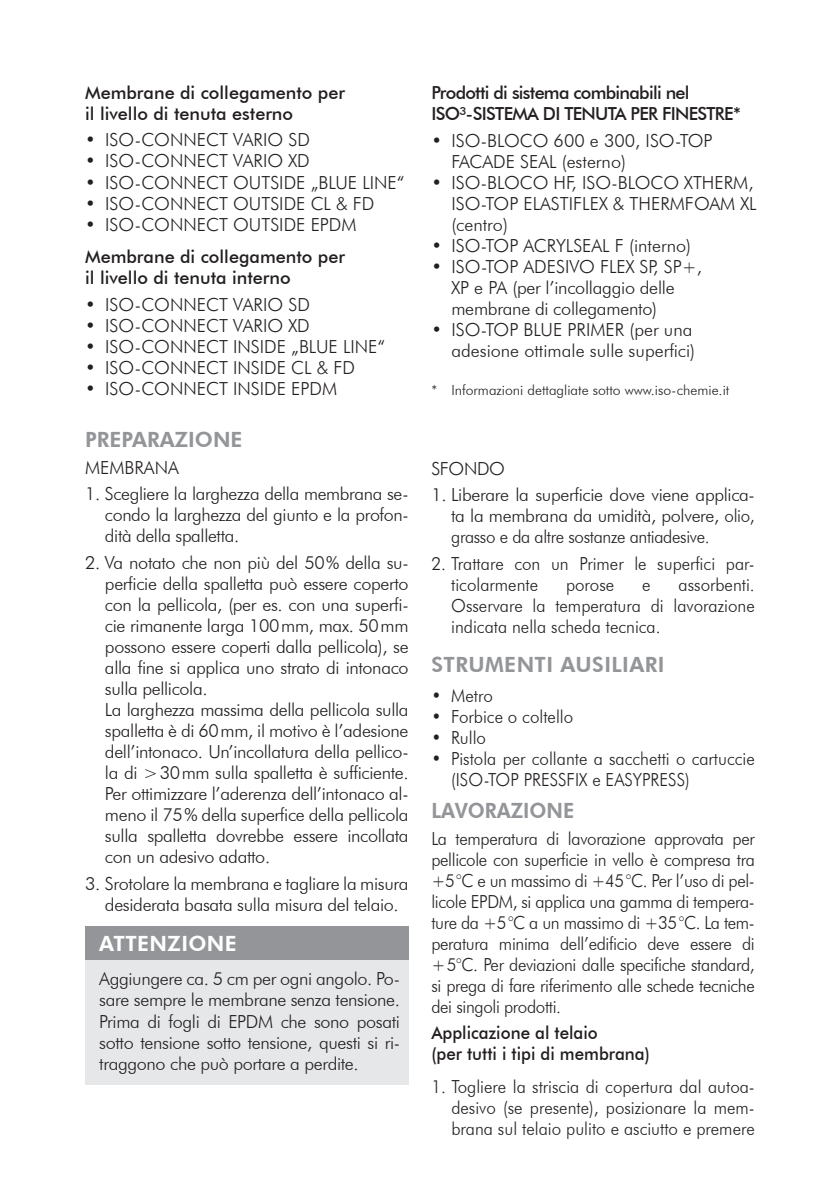
<style>
.page{position:relative;width:840px;height:1191px;background:#fff}
.page>*{position:absolute;margin:0;border:0;box-sizing:border-box;transform-origin:0 0}
.t1{font:800 21px "Futura BT";letter-spacing:.02em;color:#939598}
.t2{font:800 21px "Futura BT";color:#939598}
.t3{font:800 21px "Futura BT";color:#939598;scale:.94 1}
.t4{font:800 21px "Futura BT";letter-spacing:.02em;color:#fff}
.t5{font:300 18px/21px "Futura BT";letter-spacing:-.02em;color:#231f20;text-align:justify}
.t6{font:300 18px/21px "Futura BT";letter-spacing:-.02em;color:#231f20;text-align:justify;scale:.94 1}
.t7{font:300 18px/21px "Futura BT";color:#231f20}
.t8{font:300 18px/21px "Futura BT";color:#231f20;scale:.94 1}
.t9{font:500 18px/21px "Futura BT";color:#231f20}
.t10{font:500 18px/20.8px "Futura BT";letter-spacing:-.04em;color:#231f20}
.t11{font:500 18px/21px "Futura BT";color:#231f20;scale:.94 1}
.t12{font:300 14px "Futura BT";color:#231f20}
</style>
<div class="page">
<div style="left:85px;top:926px;width:323px;height:34px;background:#939598"></div>
<div style="left:85px;top:960px;width:323px;height:125px;background:#e6e7e9"></div>
<p class="t9" style="left:85px;top:82px;width:261px">Membrane di collegamento per il livello di tenuta esterno</p>
<p class="t7" style="left:85px;top:129px;width:226px">• ISO-CONNECT VARIO SD</p>
<p class="t7" style="left:85px;top:150px;width:226px">• ISO-CONNECT VARIO XD</p>
<p class="t7" style="left:85px;top:171px;width:321px">• ISO-CONNECT OUTSIDE „BLUE LINE“</p>
<p class="t7" style="left:85px;top:192px;width:291px">• ISO-CONNECT OUTSIDE CL &amp; FD</p>
<p class="t7" style="left:85px;top:213px;width:273px">• ISO-CONNECT OUTSIDE EPDM</p>
<p class="t9" style="left:85px;top:246px;width:261px">Membrane di collegamento per il livello di tenuta interno</p>
<p class="t7" style="left:85px;top:293px;width:226px">• ISO-CONNECT VARIO SD</p>
<p class="t7" style="left:85px;top:314px;width:226px">• ISO-CONNECT VARIO XD</p>
<p class="t7" style="left:85px;top:335px;width:301px">• ISO-CONNECT INSIDE „BLUE LINE“</p>
<p class="t7" style="left:85px;top:356px;width:271px">• ISO-CONNECT INSIDE CL &amp; FD</p>
<p class="t7" style="left:85px;top:377px;width:253px">• ISO-CONNECT INSIDE EPDM</p>
<p class="t2" style="left:85px;top:427px;width:159px">PREPARAZIONE</p>
<p class="t7" style="left:85px;top:456px;width:95px">MEMBRANA</p>
<p class="t5" style="left:105px;top:483px;width:305px;text-indent:-20px">1. Scegliere la larghezza della membrana se&shy;condo la larghezza del giunto e la profon&shy;dità della spalletta.</p>
<p class="t5" style="left:105px;top:552px;width:305px;text-align:left;text-indent:-20px">2. Va notato che non più del 50% della su&shy;perficie della spalletta può essere coperto con la pellicola, (per es. con una superfi&shy;cie rimanente larga 100mm, max. 50mm possono essere coperti dalla pellicola), se alla fine si applica uno strato di intonaco sulla pellicola.<br>La larghezza massima della pellicola sulla spalletta è di 60mm, il motivo è l’adesione dell’intonaco. Un’incollatura della pellico&shy;la di &gt;30mm sulla spalletta è sufficiente.<br>Per ottimizzare l’aderenza dell’intonaco al&shy;meno il 75% della superfice della pellicola sulla spalletta dovrebbe essere incollata con un adesivo adatto.</p>
<p class="t5" style="left:85px;top:873px;width:325px;text-align:center">3. Srotolare la membrana e tagliare la misura desiderata basata sulla misura del telaio.</p>
<p class="t4" style="left:99px;top:931px;width:139px">ATTENZIONE</p>
<p class="t5" style="left:99px;top:968px;width:302px">Aggiungere ca. 5 cm per ogni angolo. Po&shy;sare sempre le membrane senza tensione.<br>Prima di fogli di EPDM che sono posati sotto tensione sotto tensione, questi si ri&shy;traggono che può portare a perdite.</p>
<p class="t10" style="left:431px;top:82px;width:311px">Prodotti di sistema combinabili nel<br>ISO³-SISTEMA DI TENUTA PER FINESTRE*</p>
<p class="t7" style="left:451px;top:130px;width:262px;text-indent:-20px">• ISO-BLOCO 600 e 300, ISO-TOP<br>FACADE SEAL (esterno)</p>
<p class="t7" style="left:451px;top:172px;width:306px;text-indent:-20px">• ISO-BLOCO HF, ISO-BLOCO XTHERM,<br>ISO-TOP ELASTIFLEX &amp; THERMFOAM XL (centro)</p>
<p class="t7" style="left:431px;top:235px;width:261px">• ISO-TOP ACRYLSEAL F (interno)</p>
<p class="t5" style="left:451px;top:256px;width:252px;text-align:left;text-indent:-20px">• ISO-TOP ADESIVO FLEX SP, SP+,<br>XP e PA (per l’incollaggio delle membrane di collegamento)</p>
<p class="t7" style="left:431px;top:319px;width:265px;text-align:right">• ISO-TOP BLUE PRIMER (per una adesione ottimale sulle superfici)</p>
<p class="t12" style="left:431px;top:381px;width:299px">* Informazioni dettagliate sotto www.iso-chemie.it</p>
<p class="t5" style="left:431px;top:457px;width:75px">SFONDO</p>
<p class="t5" style="left:451px;top:484px;width:305px;text-indent:-20px">1. Liberare la superficie dove viene applica&shy;ta la membrana da umidità, polvere, olio, grasso e da altre sostanze antiadesive.</p>
<p class="t8" style="left:451px;top:553px;width:324px;text-indent:-20px">2. Trattare con un Primer le superfici par&shy;ticolarmente</p>
<p class="t6" style="left:451px;top:574px;width:324px;text-indent:227px">assorbenti.<br>Osservare la temperatura di lavorazione indicata nella scheda tecnica.</p>
<p class="t1" style="left:431px;top:651px;width:235px">STRUMENTI AUSILIARI</p>
<p class="t6" style="left:431px;top:684px;width:67px">• Metro</p>
<p class="t8" style="left:431px;top:705px;width:152px">• Forbice o coltello</p>
<p class="t6" style="left:431px;top:726px;width:60px">• Rullo</p>
<p class="t8" style="left:451px;top:747px;width:324px;text-indent:-20px">• Pistola per collante a sacchetti o cartuccie (ISO-TOP PRESSFIX e EASYPRESS)</p>
<p class="t3" style="left:431px;top:797px;width:154px">LAVORAZIONE</p>
<p class="t6" style="left:431px;top:827px;width:345px">La temperatura di lavorazione approvata per pellicole con superficie in vello è compresa tra +5°C e un massimo di +45°C. Per l’uso di pel&shy;licole EPDM, si applica una gamma di tempera&shy;ture da +5°C a un massimo di +35°C. La tem&shy;peratura minima dell’edificio deve essere di +5°C. Per deviazioni dalle specifiche standard, si prega di fare riferimento alle schede tecniche dei singoli prodotti.</p>
<p class="t11" style="left:431px;top:1022px;width:234px">Applicazione al telaio<br>(per tutti i tipi di membrana)</p>
<p class="t6" style="left:451px;top:1075px;width:324px;text-indent:-20px">1. Togliere la striscia di copertura dal autoa&shy;desivo (se presente), posizionare la mem&shy;brana sul telaio pulito e asciutto e premere</p>
<p class="t6" style="left:565px;top:574px;width:53px">porose</p>
<p class="t6" style="left:642px;top:574px;width:10px">e</p>
</div>
